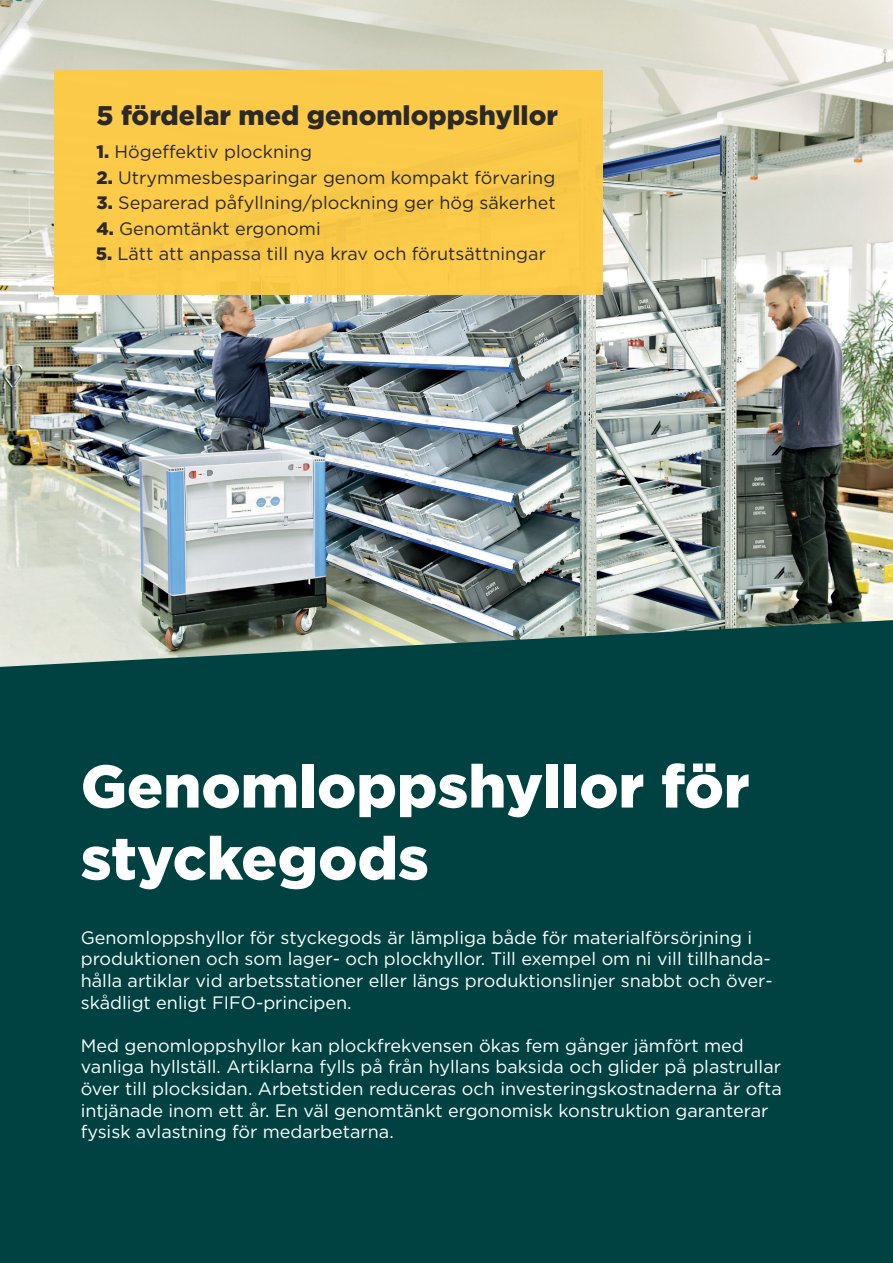
<style>
.page{position:relative;width:893px;height:1263px;background:#fff}
.page>*{position:absolute;margin:0;border:0;box-sizing:border-box;transform-origin:0 0}
.t1{font:900 60px/72px "Gotham";color:#fff}
.t2{font:900 27px "Gotham";color:#2b292a}
.t3{font:18px/21.6px "Gotham";color:#fff}
.t4{font:18px "Gotham";color:#2b292a}
.s1{font-weight:900}
</style>
<div class="page">
<img style="left:0;top:0;width:893px;height:620px">
<div style="left:0;top:620px;width:893px;height:643px;background:#004242"></div>
<div style="left:0;top:668px;width:54px;height:595px;background:#004242"></div>
<div style="left:54px;top:70px;width:549px;height:224px;background:#feca42"></div>
<h2 class="t2" style="left:97px;top:97px;width:463px">5 fördelar med genomloppshyllor</h2>
<p class="t4" style="left:97px;top:140px;width:217px"><span class="s1">1.</span> Högeffektiv plockning</p>
<p class="t4" style="left:97px;top:166px;width:460px"><span class="s1">2.</span> Utrymmesbesparingar genom kompakt förvaring</p>
<p class="t4" style="left:97px;top:191px;width:461px"><span class="s1">3.</span> Separerad påfyllning/plockning ger hög säkerhet</p>
<p class="t4" style="left:97px;top:217px;width:226px"><span class="s1">4.</span> Genomtänkt ergonomi</p>
<p class="t4" style="left:96px;top:242px;width:452px"><span class="s1">5.</span> Lätt att anpassa till nya krav och förutsättningar</p>
<h1 class="t1" style="left:81px;top:750px;width:670px">Genomloppshyllor för styckegods</h1>
<p class="t3" style="left:81px;top:926px;width:693px">Genomloppshyllor för styckegods är lämpliga både för materialförsörjning i produktionen och som lager- och plockhyllor. Till exempel om ni vill tillhanda&shy;hålla artiklar vid arbetsstationer eller längs produktionslinjer snabbt och över&shy;skådligt enligt FIFO-principen.</p>
<p class="t3" style="left:81px;top:1034px;width:702px">Med genomloppshyllor kan plockfrekvensen ökas fem gånger jämfört med vanliga hyllställ. Artiklarna fylls på från hyllans baksida och glider på plastrullar över till plocksidan. Arbetstiden reduceras och investeringskostnaderna är ofta intjänade inom ett år. En väl genomtänkt ergonomisk konstruktion garanterar fysisk avlastning för medarbetarna.</p>
</div>
